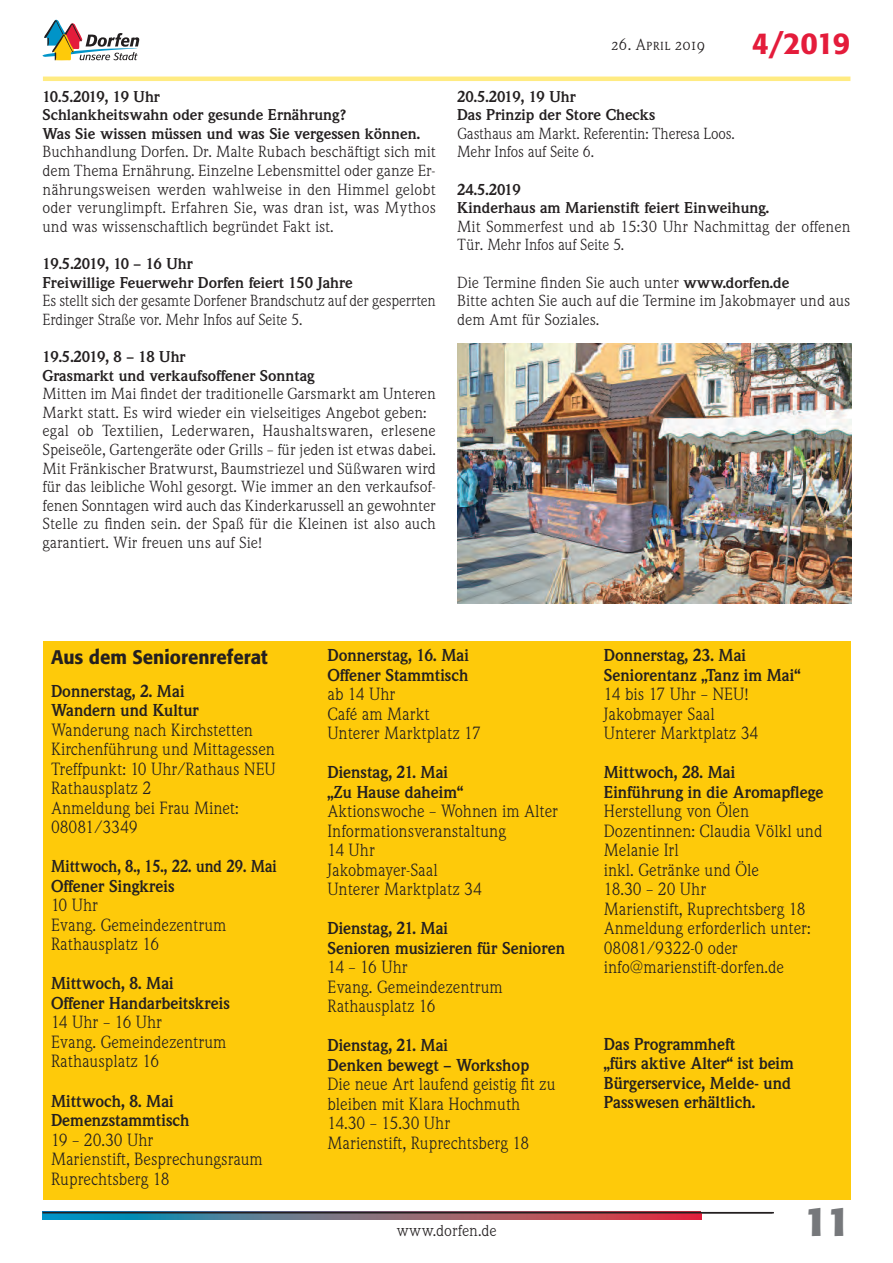
<style>
.page{position:relative;width:893px;height:1263px;background:#fff}
.page>*{position:absolute;margin:0;border:0;box-sizing:border-box;transform-origin:0 0}
.t1{font:700 40.5px "Formata";color:#76787b}
.t2{font:500 30px "Formata";color:#e41c3b}
.t3{font:500 19.5px "Formata";color:#231f20;scale:.95 1}
.t4{font:16.5px/19.5px "Weidemann SB";color:#231f20;scale:.95 1}
.t5{font:700 16.5px/19.5px "Weidemann SB";color:#231f20;scale:.95 1}
.t6{font:700 16.5px/19.5px "Weidemann SB";color:#231f20;scale:.9 1}
.t7{font:15px/18.6px "Weidemann SB";color:#231f20}
.t8{font:700 15px/18.6px "Weidemann SB";color:#231f20}
.t9{font:15px/18.6px "Weidemann SB";color:#231f20;scale:.95 1}
.t10{font:15px "Weidemann SB Caps";color:#231f20}
.s1{font-weight:700}
</style>
<div class="page">
<svg style="left:43px;top:20px;width:96px;height:40px"></svg>
<hr style="left:43px;top:1212px;width:731px;height:1px;background:#231f20">
<svg style="left:43px;top:1213px;width:658px;height:6px;background:#726477"></svg>
<hr style="left:43px;top:77px;width:807px;height:4px;background:#ffeb82">
<div style="left:43px;top:641px;width:807px;height:558px;background:#feca0a"></div>
<img style="left:457px;top:343px;width:395px;height:260px">
<p class="t8" style="left:43px;top:87px;width:379px">10.5.2019, 19 Uhr<br>Schlankheitswahn oder gesunde Ernährung?<br>Was Sie wissen müssen und was Sie vergessen können.</p>
<p class="t7" style="left:43px;top:143px;width:395px;text-align:justify">Buchhandlung Dorfen. Dr. Malte Rubach beschäftigt sich mit dem Thema Ernährung. Einzelne Lebensmittel oder ganze Er&shy;nährungsweisen werden wahlweise in den Himmel gelobt oder verunglimpft. Erfahren Sie, was dran ist, was Mythos und was wissenschaftlich begründet Fakt ist.</p>
<p class="t8" style="left:43px;top:254px;width:312px">19.5.2019, 10 – 16 Uhr<br>Freiwillige Feuerwehr Dorfen feiert 150 Jahre</p>
<p class="t9" style="left:43px;top:292px;width:416px">Es stellt sich der gesamte Dorfener Brandschutz auf der gesperrten<br>Erdinger Straße vor. Mehr Infos auf Seite 5.</p>
<p class="t8" style="left:43px;top:347px;width:274px">19.5.2019, 8 – 18 Uhr<br>Grasmarkt und verkaufsoffener Sonntag</p>
<p class="t7" style="left:43px;top:385px;width:395px">Mitten im Mai findet der traditionelle Garsmarkt am Unteren Markt statt. Es wird wieder ein vielseitiges Angebot geben: egal ob Textilien, Lederwaren, Haushaltswaren, erlesene Speise öle, Gartengeräte oder Grills – für jeden ist etwas dabei.<br>Mit Fränkischer Bratwurst, Baumstriezel und Süßwaren wird für das leibliche Wohl gesorgt. Wie immer an den verkaufsof&shy;fenen Sonntagen wird auch das Kinderkarussell an gewohnter Stelle zu finden sein. der Spaß für die Kleinen ist also auch garantiert. Wir freuen uns auf Sie!</p>
<p class="t10" style="left:611px;top:36px;width:96px">26. April 2019</p>
<h2 class="t2" style="left:752px;top:30px;width:100px">4/2019</h2>
<p class="t8" style="left:457px;top:87px;width:200px">20.5.2019, 19 Uhr<br>Das Prinzip der Store Checks</p>
<p class="t9" style="left:457px;top:124px;width:294px">Gasthaus am Markt. Referentin: Theresa Loos.<br>Mehr Infos auf Seite 6.</p>
<p class="t8" style="left:457px;top:180px;width:314px">24.5.2019<br>Kinderhaus am Marienstift feiert Einweihung.</p>
<p class="t7" style="left:457px;top:217px;width:395px">Mit Sommerfest und ab 15:30 Uhr Nachmittag der offenen<br>Tür. Mehr Infos auf Seite 5.</p>
<p class="t7" style="left:457px;top:273px;width:395px">Die Termine finden Sie auch unter <span class="s1">www.dorfen.de<br></span>Bitte achten Sie auch auf die Termine im Jakobmayer und aus dem Amt für Soziales.</p>
<h3 class="t3" style="left:51px;top:649px;width:230px">Aus dem Seniorenreferat</h3>
<p class="t5" style="left:51px;top:681px;width:157px">Donnerstag, 2. Mai<br>Wandern und Kultur</p>
<p class="t4" style="left:51px;top:720px;width:238px">Wanderung nach Kirchstetten<br>Kirchenführung und Mittagessen<br>Treffpunkt: 10 Uhr/Rathaus NEU<br>Rathausplatz 2<br>Anmeldung bei Frau Minet:<br>08081/3349</p>
<p class="t6" style="left:51px;top:857px;width:253px">Mittwoch, 8., 15., 22. und 29. Mai<br>Offener Singkreis</p>
<p class="t4" style="left:51px;top:896px;width:186px">10 Uhr<br>Evang. Gemeindezentrum<br>Rathausplatz 16</p>
<p class="t5" style="left:51px;top:974px;width:190px">Mittwoch, 8. Mai<br>Offener Handarbeitskreis</p>
<p class="t4" style="left:51px;top:1013px;width:186px">14 Uhr – 16 Uhr<br>Evang. Gemeindezentrum<br>Rathausplatz 16</p>
<p class="t5" style="left:51px;top:1091px;width:147px">Mittwoch, 8. Mai<br>Demenzstammtisch</p>
<p class="t4" style="left:51px;top:1130px;width:224px">19 – 20.30 Uhr<br>Marienstift, Besprechungsraum<br>Ruprechtsberg 18</p>
<p class="t5" style="left:327px;top:646px;width:151px">Donnerstag, 16. Mai<br>Offener Stammtisch</p>
<p class="t4" style="left:327px;top:685px;width:163px">ab 14 Uhr<br>Café am Markt<br>Unterer Marktplatz 17</p>
<p class="t5" style="left:327px;top:763px;width:144px">Dienstag, 21. Mai „Zu Hause daheim“</p>
<p class="t4" style="left:327px;top:802px;width:244px">Aktionswoche – Wohnen im Alter<br>Informationsveranstaltung<br>14 Uhr<br>Jakobmayer-Saal<br>Unterer Marktplatz 34</p>
<p class="t5" style="left:327px;top:919px;width:252px">Dienstag, 21. Mai<br>Senioren musizieren für Senioren</p>
<p class="t4" style="left:327px;top:958px;width:186px">14 – 16 Uhr<br>Evang. Gemeindezentrum<br>Rathausplatz 16</p>
<p class="t5" style="left:327px;top:1036px;width:214px">Dienstag, 21. Mai<br>Denken bewegt – Workshop</p>
<p class="t4" style="left:327px;top:1075px;width:242px">Die neue Art laufend geistig fit zu bleiben mit Klara Hochmuth<br>14.30 – 15.30 Uhr<br>Marienstift, Ruprechtsberg 18</p>
<p class="t7" style="left:396px;top:1222px;width:102px">www.dorfen.de</p>
<p class="t5" style="left:604px;top:646px;width:209px">Donnerstag, 23. Mai<br>Seniorentanz „Tanz im Mai“</p>
<p class="t4" style="left:604px;top:685px;width:164px">14 bis 17 Uhr – NEU!<br>Jakobmayer Saal<br>Unterer Marktplatz 34</p>
<p class="t5" style="left:604px;top:763px;width:233px">Mittwoch, 28. Mai<br>Einführung in die Aromapflege</p>
<p class="t4" style="left:604px;top:802px;width:232px">Herstellung von Ölen<br>Dozentinnen: Claudia Völkl und<br>Melanie Irl<br>inkl. Getränke und Öle<br>18.30 – 20 Uhr<br>Marienstift, Ruprechtsberg 18<br>Anmeldung erforderlich unter:<br>08081/9322-0 oder info@marienstift-dorfen.de</p>
<p class="t5" style="left:604px;top:1034px;width:202px">Das Programmheft<br>„fürs aktive Alter“ ist beim<br>Bürgerservice, Melde- und<br>Passwesen erhältlich.</p>
<h1 class="t1" style="left:804px;top:1204px;width:48px">11</h1>
</div>
